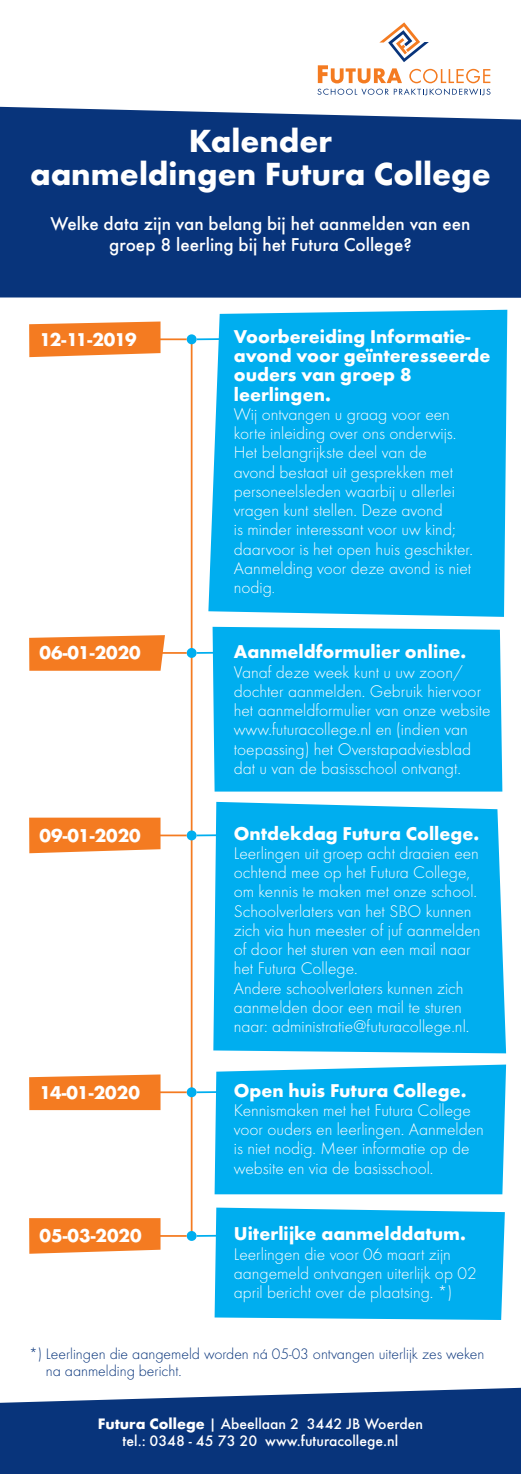
<style>
.page{position:relative;width:521px;height:1474px;background:#fff}
.page>*{position:absolute;margin:0;border:0;box-sizing:border-box;transform-origin:0 0}
.t1{font:700 33.25px "Futura T";color:#fff}
.Platte_tekst{font:700 19.25px/19.2px "Futura T";color:#fff}
.t2{font:500 19.25px "Futura T";color:#fff}
.Hoofdstuktitel{font:700 19.25px "Futura T";color:#fff}
.Platte_tekst-2{font:300 17.5px/19.2px "Futura T";color:#fff}
.Platte_tekst-3{font:300 15.75px/17.5px "Futura T";color:#08347b}
.Platte_tekst-4{font:500 15.75px "Futura T";color:#fff}
.s1{font-size:15.75px}
.s2{font-weight:700}
</style>
<div class="page">
<svg style="left:197px;top:338px;width:11px;height:3px"></svg>
<svg style="left:197px;top:650px;width:16px;height:4px"></svg>
<svg style="left:197px;top:834px;width:16px;height:3px"></svg>
<svg style="left:197px;top:1091px;width:18px;height:3px"></svg>
<svg style="left:197px;top:1234px;width:18px;height:3px"></svg>
<hr style="left:191px;top:340px;width:1px;height:896px;background:#f47b21">
<div style="left:0;top:120px;width:521px;height:178px;background:#08347b"></div>
<svg style="left:0;top:69px;width:521px;height:51px"></svg>
<svg style="left:317px;top:22px;width:173px;height:73px"></svg>
<svg style="left:0;top:1387px;width:521px;height:86px;background:#1f4787"></svg>
<div style="left:208px;top:310px;width:299px;height:307px;background:#00aeef"></div>
<div style="left:187px;top:334px;width:10px;height:10px;background:#00aeef;border-radius:50%"></div>
<div style="left:187px;top:648px;width:10px;height:10px;background:#00aeef;border-radius:50%"></div>
<div style="left:187px;top:830px;width:10px;height:10px;background:#00aeef;border-radius:50%"></div>
<div style="left:187px;top:1087px;width:10px;height:10px;background:#00aeef;border-radius:50%"></div>
<svg style="left:187px;top:1230px;width:10px;height:10px"></svg>
<div style="left:213px;top:627px;width:289px;height:164px;background:#00aeef"></div>
<div style="left:213px;top:802px;width:293px;height:251px;background:#00aeef"></div>
<div style="left:215px;top:1064px;width:291px;height:130px;background:#00aeef"></div>
<div style="left:215px;top:1207px;width:290px;height:112px;background:#00aeef"></div>
<hr style="left:152px;top:338px;width:35px;height:2px;background:#f47b21">
<hr style="left:152px;top:652px;width:35px;height:2px;background:#f47b21">
<hr style="left:152px;top:834px;width:35px;height:2px;background:#f47b21">
<hr style="left:152px;top:1091px;width:35px;height:2px;background:#f47b21">
<hr style="left:152px;top:1235px;width:35px;height:1px;background:#f47b21">
<svg style="left:29px;top:321px;width:131px;height:36px;background:#f58838"></svg>
<svg style="left:29px;top:635px;width:136px;height:35px;background:#f4822e"></svg>
<svg style="left:29px;top:817px;width:131px;height:36px;background:#f48330"></svg>
<svg style="left:29px;top:1074px;width:131px;height:36px;background:#f4812c"></svg>
<svg style="left:29px;top:1218px;width:131px;height:35px;background:#f4802a"></svg>
<p class="t1" style="left:189px;top:121px;width:145px">Kalender</p>
<p class="t1" style="left:30px;top:155px;width:462px">aanmeldingen Futura College</p>
<p class="t2" style="left:50px;top:212px;width:421px">Welke data zijn van belang bij het aanmelden van een</p>
<p class="t2" style="left:109px;top:233px;width:304px">groep 8 leerling bij het Futura College?</p>
<p class="Hoofdstuktitel" style="left:40px;top:328px;width:99px">12-11-2019</p>
<p class="Platte_tekst" style="left:234px;top:327px;width:258px">Voorbereiding Informatie&shy;avond voor geïnteresseerde ouders van groep 8 leerlingen.</p>
<p class="Platte_tekst-2" style="left:234px;top:404px;width:241px">Wij ontvangen u graag voor een korte inleiding over ons onderwijs.<br>Het belangrijkste deel van de<br>avond bestaat uit gesprekken met personeelsleden waarbij u allerlei vragen kunt stellen. Deze avond<br>is minder interessant voor uw kind; daarvoor is het open huis geschikter.</p>
<p class="Platte_tekst-2" style="left:234px;top:558px;width:239px">Aanmelding voor deze avond is niet nodig<span class="s1">.</span></p>
<p class="Hoofdstuktitel" style="left:40px;top:641px;width:103px">06-01-2020</p>
<p class="Platte_tekst" style="left:234px;top:642px;width:234px">Aanmeldformulier online.</p>
<p class="Platte_tekst-2" style="left:234px;top:662px;width:230px">Vanaf deze week kunt u uw zoon/</p>
<p class="Platte_tekst-2" style="left:234px;top:681px;width:258px">dochter aanmelden. Gebruik hiervoor het aanmeldformulier van onze website</p>
<p class="Platte_tekst-2" style="left:234px;top:719px;width:239px">www.futuracollege.nl en (indien van toepassing) het Overstapadviesblad dat u van de basisschool ontvangt.</p>
<p class="Hoofdstuktitel" style="left:40px;top:824px;width:103px">09-01-2020</p>
<p class="Platte_tekst" style="left:234px;top:823px;width:247px">Ontdekdag Futura College.</p>
<p class="Platte_tekst-2" style="left:234px;top:843px;width:247px">Leerlingen uit groep acht draaien een ochtend mee op het Futura College,</p>
<p class="Platte_tekst-2" style="left:234px;top:881px;width:248px">om kennis te maken met onze school.<br>Schoolverlaters van het SBO kunnen zich via hun meester of juf aanmelden of door het sturen van een mail naar</p>
<p class="Platte_tekst-2" style="left:234px;top:958px;width:125px">het Futura College.</p>
<p class="Platte_tekst-2" style="left:234px;top:978px;width:237px">Andere schoolverlaters kunnen zich aanmelden door een mail te sturen naar: administratie@futuracollege.nl.</p>
<p class="Hoofdstuktitel" style="left:40px;top:1080px;width:102px">14-01-2020</p>
<p class="Platte_tekst" style="left:234px;top:1080px;width:234px">Open huis Futura College.</p>
<p class="Platte_tekst-2" style="left:234px;top:1100px;width:252px">Kennismaken met het Futura College voor ouders en leerlingen. Aanmelden is niet nodig. Meer informatie op de website en via de basisschool.</p>
<p class="Hoofdstuktitel" style="left:40px;top:1224px;width:104px">05-03-2020</p>
<p class="Platte_tekst" style="left:234px;top:1224px;width:234px">Uiterlijke aanmelddatum.</p>
<p class="Platte_tekst-2" style="left:234px;top:1243px;width:244px">Leerlingen die voor 06 maart zijn aangemeld ontvangen uiterlijk op 02 april bericht over de plaatsing. *)</p>
<p class="Platte_tekst-3" style="left:46px;top:1344px;width:440px;text-indent:-17px">*) Leerlingen die aangemeld worden ná 05-03 ontvangen uiterlijk zes weken na aanmelding bericht.</p>
<p class="Platte_tekst-4" style="left:98px;top:1414px;width:327px"><span class="s2">Futura College</span> | Abeellaan 2 3442 JB Woerden</p>
<p class="Platte_tekst-4" style="left:123px;top:1431px;width:277px">tel.: 0348 - 45 73 20 www.futuracollege.nl</p>
</div>
